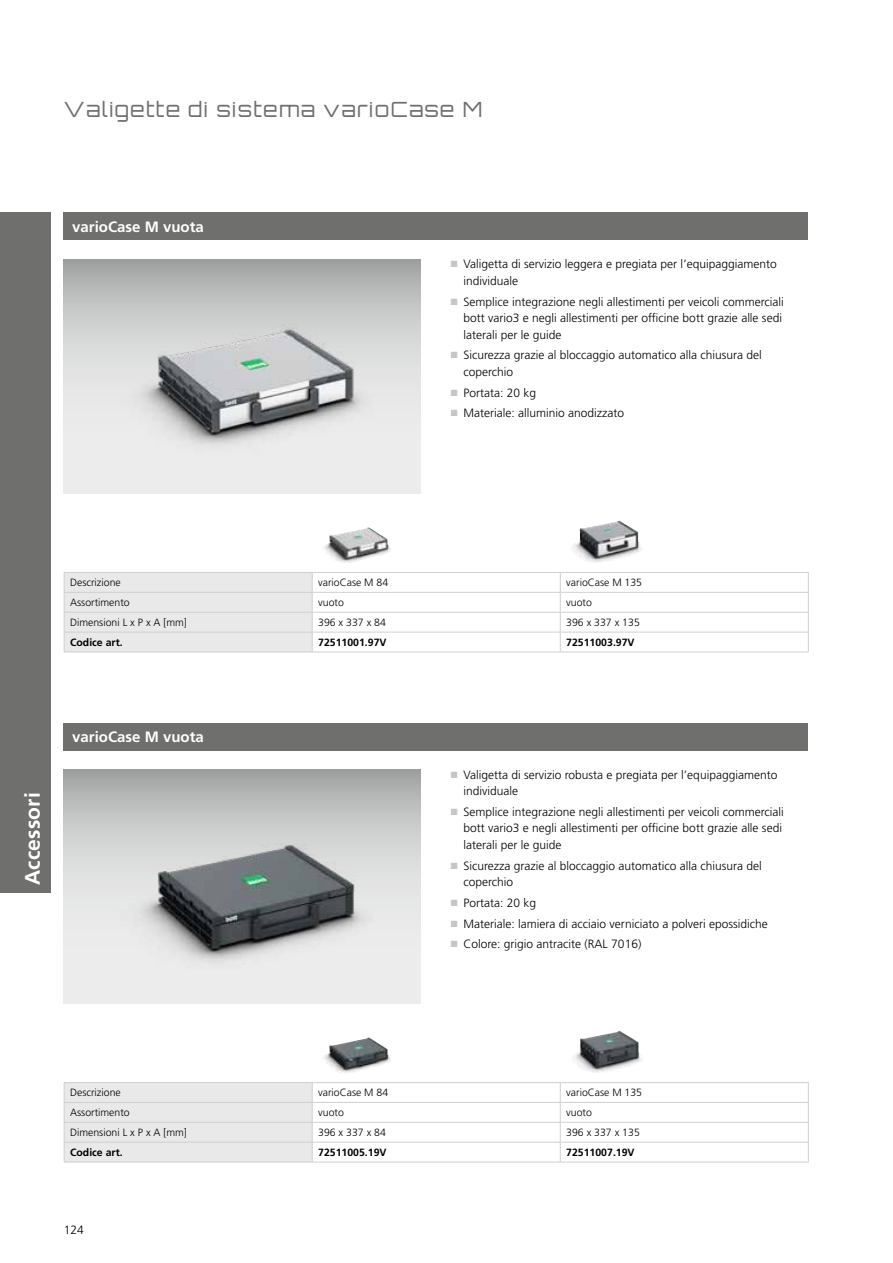
<style>
.page{position:relative;width:893px;height:1263px;background:#fff}
.page>*{position:absolute;margin:0;border:0;box-sizing:border-box;transform-origin:0 0}
.t1{font:300 21px "Orbitron CE";letter-spacing:.06em;color:#6f6f6e}
.t2{font:700 21px "Frutiger LT Pro";letter-spacing:.01em;color:#fff}
.t3{font:700 15px "Frutiger LT Pro";color:#fff}
.t4{font:300 12px/16.5px "Frutiger LT Pro";color:#000}
.t5{font:300 10.5px "Frutiger LT Pro";color:#000}
.t6{font:700 10.5px "Frutiger LT Pro";color:#000}
.s1{color:#c5c6c6}
</style>
<div class="page">
<div style="left:64px;top:770px;width:357px;height:233px;background:#ececec"></div>
<img style="left:64px;top:770px;width:357px;height:193px">
<div style="left:64px;top:259px;width:357px;height:234px;background:#ececec"></div>
<img style="left:64px;top:259px;width:357px;height:186px">
<div style="left:0;top:213px;width:51px;height:680px;background:#6f6f6e"></div>
<hr style="left:312px;top:1082px;width:248px;height:1px;background:#cfd0d0">
<hr style="left:560px;top:1082px;width:249px;height:1px;background:#cfd0d0">
<hr style="left:312px;top:1102px;width:248px;height:1px;background:#cfd0d0">
<hr style="left:560px;top:1102px;width:249px;height:1px;background:#cfd0d0">
<hr style="left:312px;top:1122px;width:248px;height:1px;background:#cfd0d0">
<hr style="left:560px;top:1122px;width:249px;height:1px;background:#cfd0d0">
<hr style="left:64px;top:1162px;width:248px;height:1px;background:#cfd0d0">
<hr style="left:312px;top:1142px;width:248px;height:1px;background:#cfd0d0">
<div style="left:64px;top:1082px;width:249px;height:80px;background:#e9e9e9"></div>
<hr style="left:312px;top:1162px;width:248px;height:1px;background:#cfd0d0">
<hr style="left:560px;top:1142px;width:249px;height:1px;background:#cfd0d0">
<svg style="left:560px;top:1083px;width:1px;height:79px"></svg>
<svg style="left:808px;top:1083px;width:1px;height:79px"></svg>
<hr style="left:560px;top:1162px;width:249px;height:1px;background:#cfd0d0">
<img style="left:328px;top:1037px;width:41px;height:17px">
<img style="left:579px;top:1031px;width:40px;height:21px">
<div style="left:64px;top:723px;width:744px;height:27px;background:#6f6f6e"></div>
<hr style="left:312px;top:572px;width:248px;height:1px;background:#cfd0d0">
<hr style="left:560px;top:572px;width:249px;height:1px;background:#cfd0d0">
<hr style="left:312px;top:592px;width:248px;height:1px;background:#cfd0d0">
<hr style="left:560px;top:592px;width:249px;height:1px;background:#cfd0d0">
<hr style="left:312px;top:612px;width:248px;height:1px;background:#cfd0d0">
<hr style="left:560px;top:612px;width:249px;height:1px;background:#cfd0d0">
<hr style="left:64px;top:652px;width:248px;height:1px;background:#cfd0d0">
<hr style="left:312px;top:632px;width:248px;height:1px;background:#cfd0d0">
<svg style="left:64px;top:572px;width:249px;height:80px;background:#e7e7e7"></svg>
<hr style="left:312px;top:652px;width:248px;height:1px;background:#cfd0d0">
<hr style="left:560px;top:632px;width:249px;height:1px;background:#cfd0d0">
<svg style="left:560px;top:573px;width:1px;height:79px"></svg>
<svg style="left:808px;top:573px;width:1px;height:79px"></svg>
<hr style="left:560px;top:652px;width:249px;height:1px;background:#cfd0d0">
<img style="left:328px;top:527px;width:41px;height:17px">
<img style="left:579px;top:520px;width:40px;height:22px">
<div style="left:64px;top:213px;width:744px;height:27px;background:#6f6f6e"></div>
<h1 class="t1" style="left:64px;top:97px;width:420px">Valigette di sistema varioCase M</h1>
<p class="t3" style="left:72px;top:218px;width:133px">varioCase M vuota</p>
<p class="t4" style="left:463px;top:256px;width:315px;text-indent:-13px"><span class="s1">■</span> Valigetta di servizio leggera e pregiata per l’equipaggiamento individuale</p>
<p class="t4" style="left:463px;top:293px;width:322px;text-indent:-13px"><span class="s1">■</span> Semplice integrazione negli allestimenti per veicoli commerciali bott vario3 e negli allestimenti per officine bott grazie alle sedi laterali per le guide</p>
<p class="t4" style="left:463px;top:347px;width:300px;text-indent:-13px"><span class="s1">■</span> Sicurezza grazie al bloccaggio automatico alla chiusura del coperchio</p>
<p class="t4" style="left:451px;top:384px;width:87px"><span class="s1">■</span> Portata: 20 kg</p>
<p class="t4" style="left:451px;top:405px;width:175px"><span class="s1">■</span> Materiale: alluminio anodizzato</p>
<p class="t5" style="left:70px;top:577px;width:52px">Descrizione</p>
<p class="t5" style="left:318px;top:577px;width:72px">varioCase M 84</p>
<p class="t5" style="left:566px;top:577px;width:77px">varioCase M 135</p>
<p class="t5" style="left:70px;top:596px;width:61px">Assortimento</p>
<p class="t5" style="left:318px;top:596px;width:27px">vuoto</p>
<p class="t5" style="left:566px;top:596px;width:27px">vuoto</p>
<p class="t5" style="left:70px;top:616px;width:118px">Dimensioni L x P x A [mm]</p>
<p class="t5" style="left:318px;top:616px;width:69px">396 x 337 x 84</p>
<p class="t5" style="left:566px;top:616px;width:75px">396 x 337 x 135</p>
<p class="t6" style="left:70px;top:636px;width:54px">Codice art.</p>
<p class="t6" style="left:318px;top:636px;width:70px">72511001.97V</p>
<p class="t6" style="left:566px;top:636px;width:70px">72511003.97V</p>
<h1 class="t2" style="left:20px;top:885px;width:94px;rotate:-90deg">Accessori</h1>
<p class="t3" style="left:72px;top:728px;width:133px">varioCase M vuota</p>
<p class="t4" style="left:463px;top:766px;width:315px;text-indent:-13px"><span class="s1">■</span> Valigetta di servizio robusta e pregiata per l’equipaggiamento individuale</p>
<p class="t4" style="left:463px;top:804px;width:322px;text-indent:-13px"><span class="s1">■</span> Semplice integrazione negli allestimenti per veicoli commerciali bott vario3 e negli allestimenti per officine bott grazie alle sedi laterali per le guide</p>
<p class="t4" style="left:463px;top:857px;width:300px;text-indent:-13px"><span class="s1">■</span> Sicurezza grazie al bloccaggio automatico alla chiusura del coperchio</p>
<p class="t4" style="left:451px;top:895px;width:87px"><span class="s1">■</span> Portata: 20 kg</p>
<p class="t4" style="left:451px;top:915px;width:318px"><span class="s1">■</span> Materiale: lamiera di acciaio verniciato a polveri epossidiche</p>
<p class="t4" style="left:451px;top:936px;width:192px"><span class="s1">■</span> Colore: grigio antracite (RAL 7016)</p>
<p class="t5" style="left:70px;top:1087px;width:52px">Descrizione</p>
<p class="t5" style="left:318px;top:1087px;width:72px">varioCase M 84</p>
<p class="t5" style="left:566px;top:1087px;width:77px">varioCase M 135</p>
<p class="t5" style="left:70px;top:1106px;width:61px">Assortimento</p>
<p class="t5" style="left:318px;top:1106px;width:27px">vuoto</p>
<p class="t5" style="left:566px;top:1106px;width:27px">vuoto</p>
<p class="t5" style="left:70px;top:1126px;width:118px">Dimensioni L x P x A [mm]</p>
<p class="t5" style="left:318px;top:1126px;width:69px">396 x 337 x 84</p>
<p class="t5" style="left:566px;top:1126px;width:75px">396 x 337 x 135</p>
<p class="t6" style="left:70px;top:1146px;width:54px">Codice art.</p>
<p class="t6" style="left:318px;top:1146px;width:70px">72511005.19V</p>
<p class="t6" style="left:566px;top:1146px;width:70px">72511007.19V</p>
<p class="t4" style="left:64px;top:1221px;width:22px">124</p>
</div>
